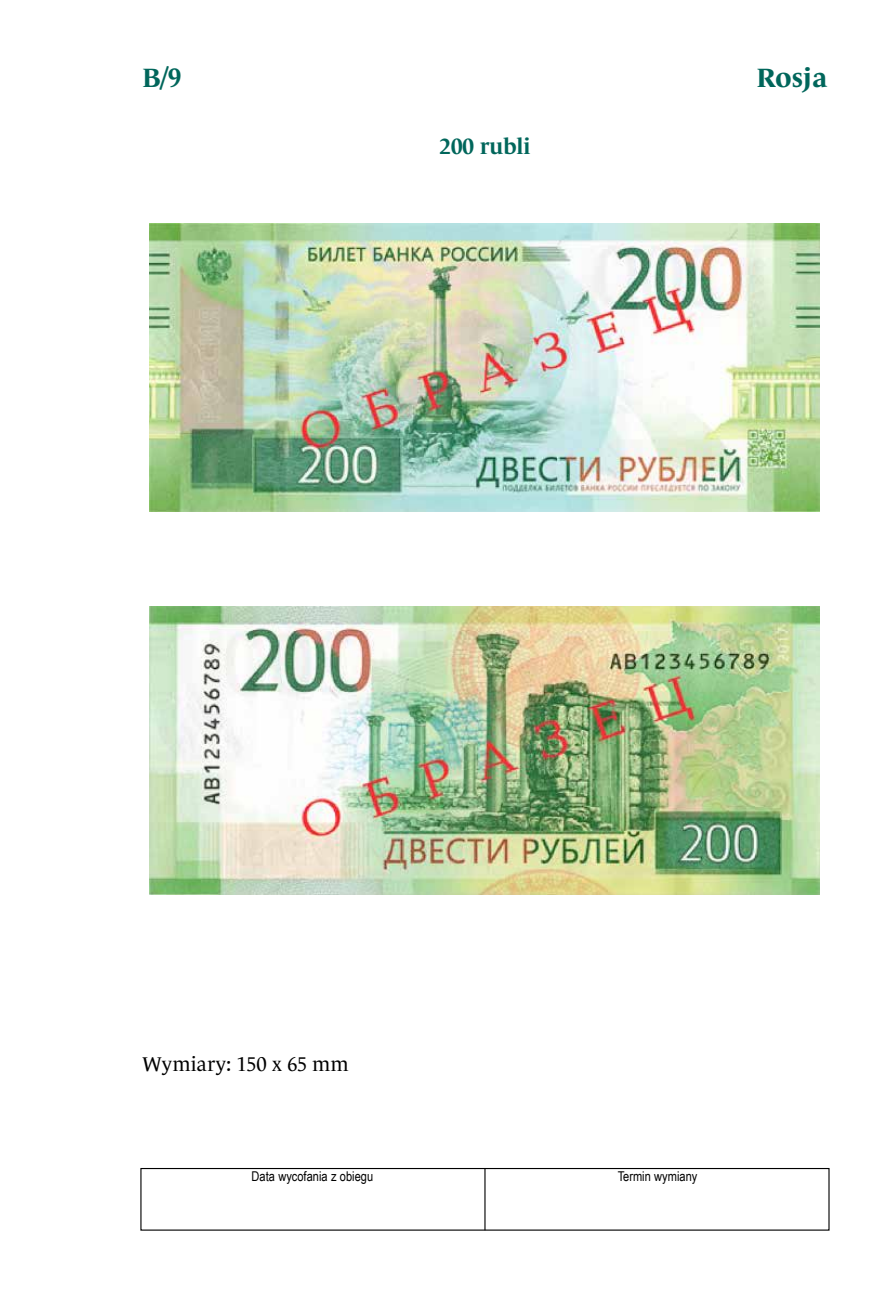
<style>
.page{position:relative;width:887px;height:1302px;background:#fff}
.page>*{position:absolute;margin:0;border:0;box-sizing:border-box;transform-origin:0 0}
.t1{font:700 27px "Le Monde Journal Pro";letter-spacing:.01em;color:#00665b}
.t2{font:600 expanded 27px "Le Monde Journal Pro";color:#00665b}
.t3{font:600 expanded 22.5px "Le Monde Journal Pro";color:#00665b}
.t4{font:20.25px "Le Monde Journal Pro";letter-spacing:.01em;color:#000}
.t5{font:13.5px "Arial Narrow";color:#000}
</style>
<div class="page">
<div style="left:140px;top:1167px;width:689px;height:63px;border:1px solid #000"></div>
<hr style="left:484px;top:1167px;width:1px;height:62px;background:#000">
<img style="left:150px;top:606px;width:670px;height:288px">
<img style="left:150px;top:223px;width:670px;height:289px">
<h1 class="t2" style="left:143px;top:57px;width:40px">B/9</h1>
<h2 class="t3" style="left:439px;top:129px;width:92px">200 rubli</h2>
<h1 class="t1" style="left:756px;top:57px;width:72px">Rosja</h1>
<h3 class="t4" style="left:143px;top:1048px;width:207px">Wymiary: 150 x 65 mm</h3>
<p class="t5" style="left:251px;top:1166px;width:123px">Data wycofania z obiegu</p>
<p class="t5" style="left:617px;top:1166px;width:81px">Termin wymiany</p>
</div>
